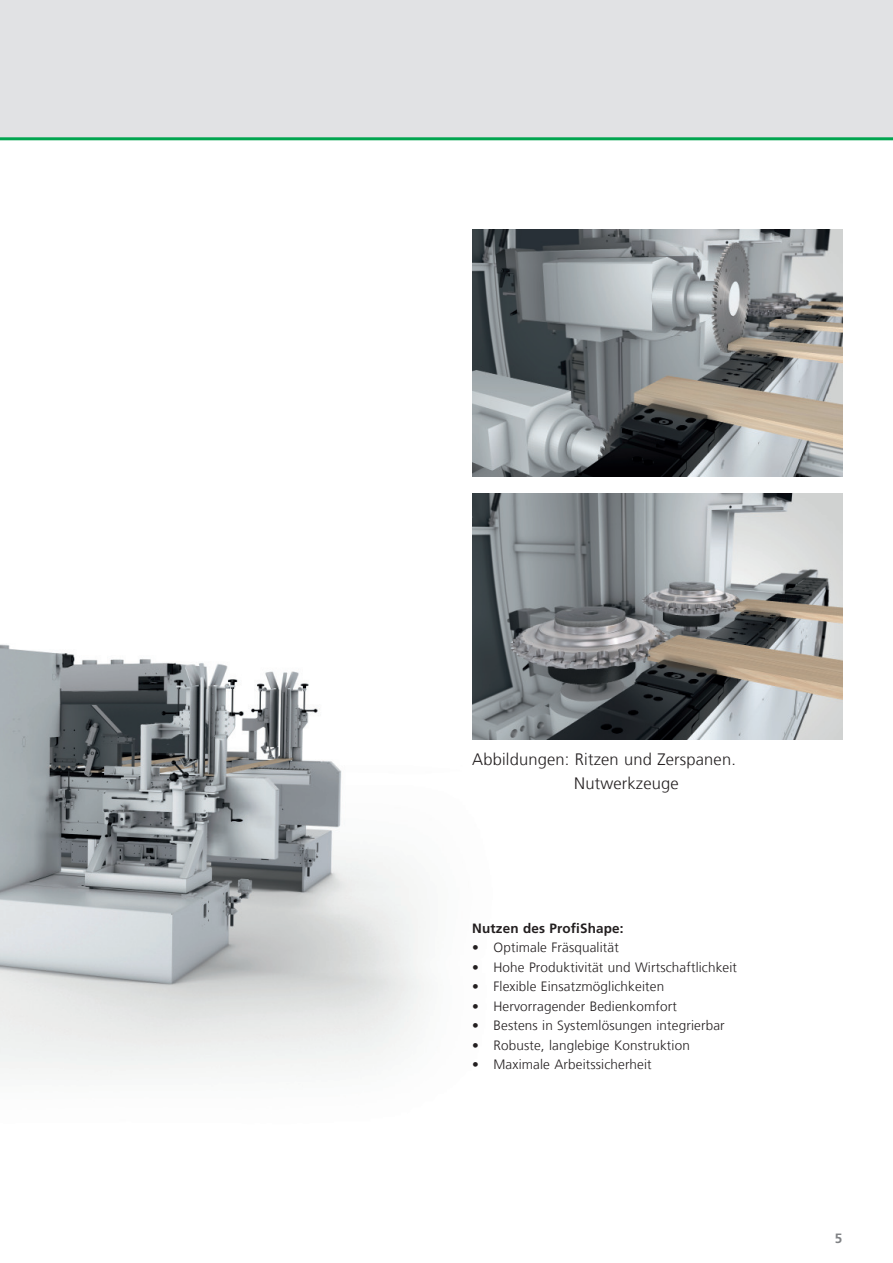
<style>
.page{position:relative;width:893px;height:1263px;background:#fff}
.page>*{position:absolute;margin:0;border:0;box-sizing:border-box;transform-origin:0 0}
.t1{font:300 16.5px/24px "Frutiger LT Com";letter-spacing:.01em;color:#231f20}
.t2{font:300 13.5px "Frutiger LT Com";letter-spacing:.01em;color:#231f20}
.t3{font:700 13.5px "Frutiger LT Com";letter-spacing:.01em;color:#231f20}
.t4{font:700 13.5px "Frutiger LT Com";color:#808285}
</style>
<div class="page">
<div style="left:0;top:0;width:892px;height:139px;background:#e1e2e4"></div>
<hr style="left:0;top:137px;width:892px;height:3px;background:#00a54f">
<img style="left:0;top:476px;width:560px;height:598px">
<img style="left:472px;top:230px;width:370px;height:246px">
<img style="left:472px;top:493px;width:370px;height:247px">
<p class="t1" style="left:574px;top:748px;width:163px;text-indent:-102px">Abbildungen: Ritzen und Zerspanen.<br>Nutwerkzeuge</p>
<p class="t3" style="left:472px;top:922px;width:153px">Nutzen des ProfiShape:</p>
<p class="t2" style="left:472px;top:942px;width:148px">• Optimale Fräsqualität</p>
<p class="t2" style="left:472px;top:961px;width:266px">• Hohe Produktivität und Wirtschaftlichkeit</p>
<p class="t2" style="left:472px;top:981px;width:193px">• Flexible Einsatzmöglichkeiten</p>
<p class="t2" style="left:472px;top:1000px;width:206px">• Hervorragender Bedienkomfort</p>
<p class="t2" style="left:472px;top:1020px;width:254px">• Bestens in Systemlösungen integrierbar</p>
<p class="t2" style="left:472px;top:1039px;width:219px">• Robuste, langlebige Konstruktion</p>
<p class="t2" style="left:472px;top:1059px;width:181px">• Maximale Arbeitssicherheit</p>
<p class="t4" style="left:834px;top:1233px;width:9px">5</p>
</div>
